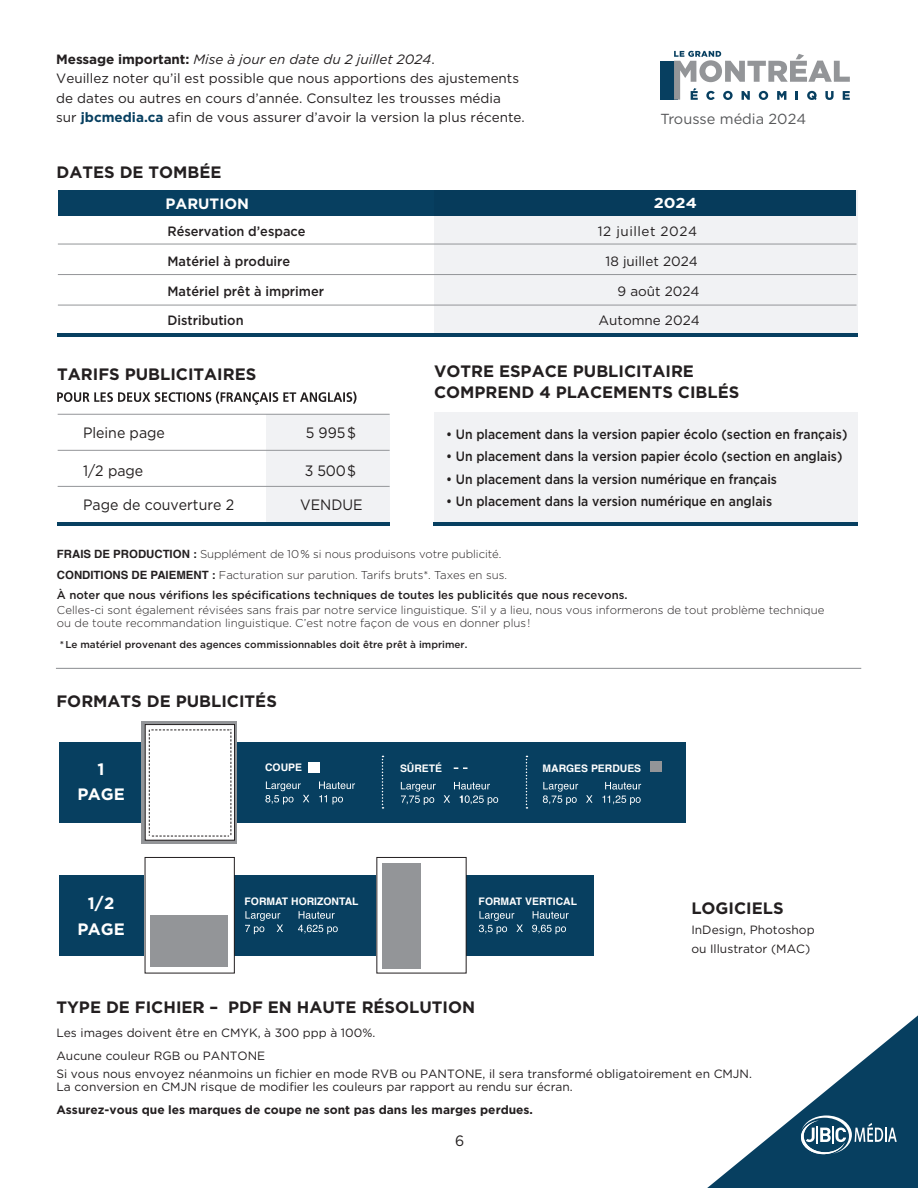
<style>
.page{position:relative;width:918px;height:1188px;background:#fff}
.page>*{position:absolute;margin:0;border:0;box-sizing:border-box;transform-origin:0 0}
.t1{font:700 16.5px/21px "Gotham";color:#231f20}
.t2{font:700 16.5px/25.2px "Gotham";color:#fff;text-align:center}
.t3{font:15px "Gotham";color:#221e1e;scale:.94 1}
.t4{font:700 15px "Gotham";color:#fff}
.t5{font:14.55px "Gotham";color:#57585a}
.t6{font:700 14.4px "Gotham";color:#fff;scale:1.12 1}
.t7{font:13.5px/19.5px "Gotham";color:#231f20}
.t8{font:500 13.5px "Gotham";color:#221e1e;scale:.91 1}
.t9{font:500 13.5px "Gotham";color:#231f20;scale:.95 1}
.t10{font:13.5px "Gotham";letter-spacing:.04em;color:#231f20}
.t11{font:12px/19.5px "Gotham";color:#231f20}
.t12{font:700 12px "Gotham";color:#231f20}
.t13{font:300 11.4px/20.4px "Gotham";color:#231f20}
.t14{font:500 11.4px "Gotham";color:#231f20}
.t15{font:700 10.35px "Helvetica";color:#fff}
.t16{font:500 10.05px "Gotham";color:#231f20}
.s1{font-weight:700}
.s2{font-style:italic}
.s3{font-weight:700;color:#073f60}
.s4{font-family:"Helvetica";font-weight:700}
</style>
<div class="page">
<svg style="left:707px;top:1015px;width:211px;height:173px"></svg>
<div style="left:59px;top:190px;width:797px;height:26px;background:#073f60"></div>
<svg style="left:434px;top:190px;width:424px;height:144px;fill:#f1f2f4"></svg>
<hr style="left:58px;top:244px;width:799px;height:1px;background:#939598">
<hr style="left:58px;top:274px;width:799px;height:1px;background:#939598">
<hr style="left:58px;top:305px;width:799px;height:1px;background:#939598">
<div style="left:266px;top:414px;width:124px;height:108px;background:#f1f2f4"></div>
<div style="left:434px;top:413px;width:423px;height:110px;background:#f1f2f4"></div>
<svg style="left:57px;top:392px;width:300px;height:13px"></svg>
<hr style="left:58px;top:414px;width:332px;height:1px;background:#939598">
<hr style="left:58px;top:450px;width:332px;height:1px;background:#939598">
<hr style="left:58px;top:486px;width:332px;height:1px;background:#939598">
<div style="left:661px;top:61px;width:17px;height:39px;background:#073f60"></div>
<svg style="left:674px;top:51px;width:176px;height:49px"></svg>
<hr style="left:58px;top:334px;width:800px;height:3px;background:#073f60">
<hr style="left:433px;top:522px;width:424px;height:3px;background:#073f60">
<hr style="left:57px;top:522px;width:333px;height:3px;background:#073f60">
<hr style="left:56px;top:668px;width:805px;height:1px;background:#939598">
<div style="left:59px;top:875px;width:534px;height:80px;background:#073f60"></div>
<div style="left:376px;top:857px;width:90px;height:116px;background:#fff"></div>
<div style="left:376px;top:857px;width:91px;height:116px;border:1px solid #231f20"></div>
<div style="left:382px;top:863px;width:39px;height:105px;background:#939598"></div>
<div style="left:145px;top:857px;width:89px;height:116px;background:#fff"></div>
<div style="left:145px;top:857px;width:90px;height:116px;border:1px solid #231f20"></div>
<div style="left:150px;top:915px;width:78px;height:52px;background:#939598"></div>
<svg style="left:245px;top:911px;width:93px;height:23px"></svg>
<svg style="left:479px;top:911px;width:90px;height:23px"></svg>
<div style="left:59px;top:742px;width:626px;height:80px;background:#073f60"></div>
<div style="left:141px;top:721px;width:96px;height:122px;background:linear-gradient(to right,#939598,#939598)"></div>
<div style="left:145px;top:725px;width:90px;height:115px;background:linear-gradient(to bottom,#fff,#fff)"></div>
<div style="left:145px;top:724px;width:90px;height:117px;border:1px solid #231f20"></div>
<div style="left:309px;top:762px;width:11px;height:11px;background:#fff"></div>
<svg style="left:265px;top:781px;width:90px;height:23px"></svg>
<svg style="left:382px;top:756px;width:2px;height:53px"></svg>
<svg style="left:526px;top:756px;width:1px;height:53px"></svg>
<div style="left:650px;top:761px;width:12px;height:11px;background:#939598"></div>
<svg style="left:543px;top:782px;width:98px;height:23px"></svg>
<svg style="left:454px;top:767px;width:14px;height:2px"></svg>
<svg style="left:401px;top:782px;width:97px;height:23px"></svg>
<div style="left:149px;top:726px;width:83px;height:112px;background:#fff"></div>
<p class="t7" style="left:56px;top:49px;width:470px"><span class="s1">Message important:</span> <span class="s2">Mise à jour en date du 2 juillet 2024</span>.<br>Veuillez noter qu’il est possible que nous apportions des ajustements de dates ou autres en cours d’année. Consultez les trousses média<br>sur <span class="s3">jbcmedia.ca</span> afin de vous assurer d’avoir la version la plus récente.</p>
<p class="t5" style="left:660px;top:109px;width:147px">Trousse média 2024</p>
<h1 class="t1" style="left:56px;top:161px;width:167px">DATES DE TOMBÉE</h1>
<h2 class="t4" style="left:166px;top:194px;width:85px">PARUTION</h2>
<p class="t6" style="left:654px;top:193px;width:40px">2024</p>
<p class="t9" style="left:167px;top:223px;width:147px">Réservation d’espace</p>
<p class="t10" style="left:598px;top:223px;width:101px">12 juillet 2024</p>
<p class="t9" style="left:167px;top:252px;width:131px">Matériel à produire</p>
<p class="t7" style="left:606px;top:251px;width:94px">18 juillet 2024</p>
<p class="t9" style="left:167px;top:282px;width:166px">Matériel prêt à imprimer</p>
<p class="t7" style="left:618px;top:281px;width:84px">9 août 2024</p>
<p class="t9" style="left:167px;top:312px;width:82px">Distribution</p>
<p class="t7" style="left:599px;top:310px;width:103px">Automne 2024</p>
<h1 class="t1" style="left:57px;top:363px;width:201px">TARIFS PUBLICITAIRES</h1>
<h2 class="t3" style="left:83px;top:423px;width:89px">Pleine page</h2>
<h2 class="t3" style="left:306px;top:423px;width:55px">5 995$</h2>
<h2 class="t3" style="left:83px;top:461px;width:66px">1/2 page</h2>
<h2 class="t3" style="left:305px;top:461px;width:56px">3 500$</h2>
<h2 class="t3" style="left:83px;top:495px;width:162px">Page de couverture 2</h2>
<h2 class="t3" style="left:300px;top:495px;width:68px">VENDUE</h2>
<h1 class="t1" style="left:434px;top:361px;width:307px">VOTRE ESPACE PUBLICITAIRE<br>COMPREND 4 PLACEMENTS CIBLÉS</h1>
<p class="t8" style="left:446px;top:425px;width:442px">• Un placement dans la version papier écolo (section en français)</p>
<p class="t8" style="left:446px;top:448px;width:437px">• Un placement dans la version papier écolo (section en anglais)</p>
<p class="t8" style="left:446px;top:470px;width:365px">• Un placement dans la version numérique en français</p>
<p class="t8" style="left:446px;top:493px;width:360px">• Un placement dans la version numérique en anglais</p>
<p class="t13" style="left:57px;top:544px;width:452px"><span class="s4">FRAIS DE PRODUCTION :</span> Supplément de 10% si nous produisons votre publicité.<br><span class="s4">CONDITIONS DE PAIEMENT :</span> Facturation sur parution. Tarifs bruts*. Taxes en sus.</p>
<p class="t13" style="left:57px;top:602px;width:769px;line-height:13.6px">Celles-ci sont également révisées sans frais par notre service linguistique. S’il y a lieu, nous vous informerons de tout problème technique ou de toute recommandation linguistique. C’est notre façon de vous en donner plus!</p>
<p class="t16" style="left:60px;top:638px;width:409px">*Le matériel provenant des agences commissionnables doit être prêt à imprimer.</p>
<p class="t14" style="left:57px;top:588px;width:572px">À noter que nous vérifions les spécifications techniques de toutes les publicités que nous recevons.</p>
<h1 class="t1" style="left:56px;top:691px;width:222px">FORMATS DE PUBLICITÉS</h1>
<p class="t15" style="left:400px;top:762px;width:44px">SÛRETÉ</p>
<h1 class="t2" style="left:98px;top:756px;width:8px">1</h1>
<p class="t15" style="left:265px;top:761px;width:38px">COUPE</p>
<p class="t15" style="left:543px;top:762px;width:100px">MARGES PERDUES</p>
<h1 class="t2" style="left:77px;top:781px;width:49px">PAGE</h1>
<h1 class="t2" style="left:77px;top:891px;width:49px">1/2<br>PAGE</h1>
<p class="t15" style="left:245px;top:895px;width:115px">FORMAT HORIZONTAL</p>
<p class="t15" style="left:479px;top:895px;width:100px">FORMAT VERTICAL</p>
<h1 class="t1" style="left:56px;top:997px;width:420px">TYPE DE FICHIER: – PDF EN HAUTE RÉSOLUTION</h1>
<h1 class="t1" style="left:691px;top:898px;width:94px">LOGICIELS</h1>
<p class="t11" style="left:691px;top:920px;width:125px">InDesign, Photoshop ou Illustrator (MAC)</p>
<p class="t11" style="left:56px;top:1021px;width:320px;line-height:22.5px">Les images doivent être en CMYK, à 300 ppp à 100%.<br>Aucune couleur RGB ou PANTONE</p>
<p class="t11" style="left:56px;top:1066px;width:697px;line-height:13.5px">Si vous nous envoyez néanmoins un fichier en mode RVB ou PANTONE, il sera transformé obligatoirement en CMJN.<br>La conversion en CMJN risque de modifier les couleurs par rapport au rendu sur écran.</p>
<p class="t12" style="left:56px;top:1101px;width:478px">Assurez-vous que les marques de coupe ne sont pas dans les marges perdues.</p>
<h2 class="t3" style="left:455px;top:1131px;width:11px">6</h2>
</div>
